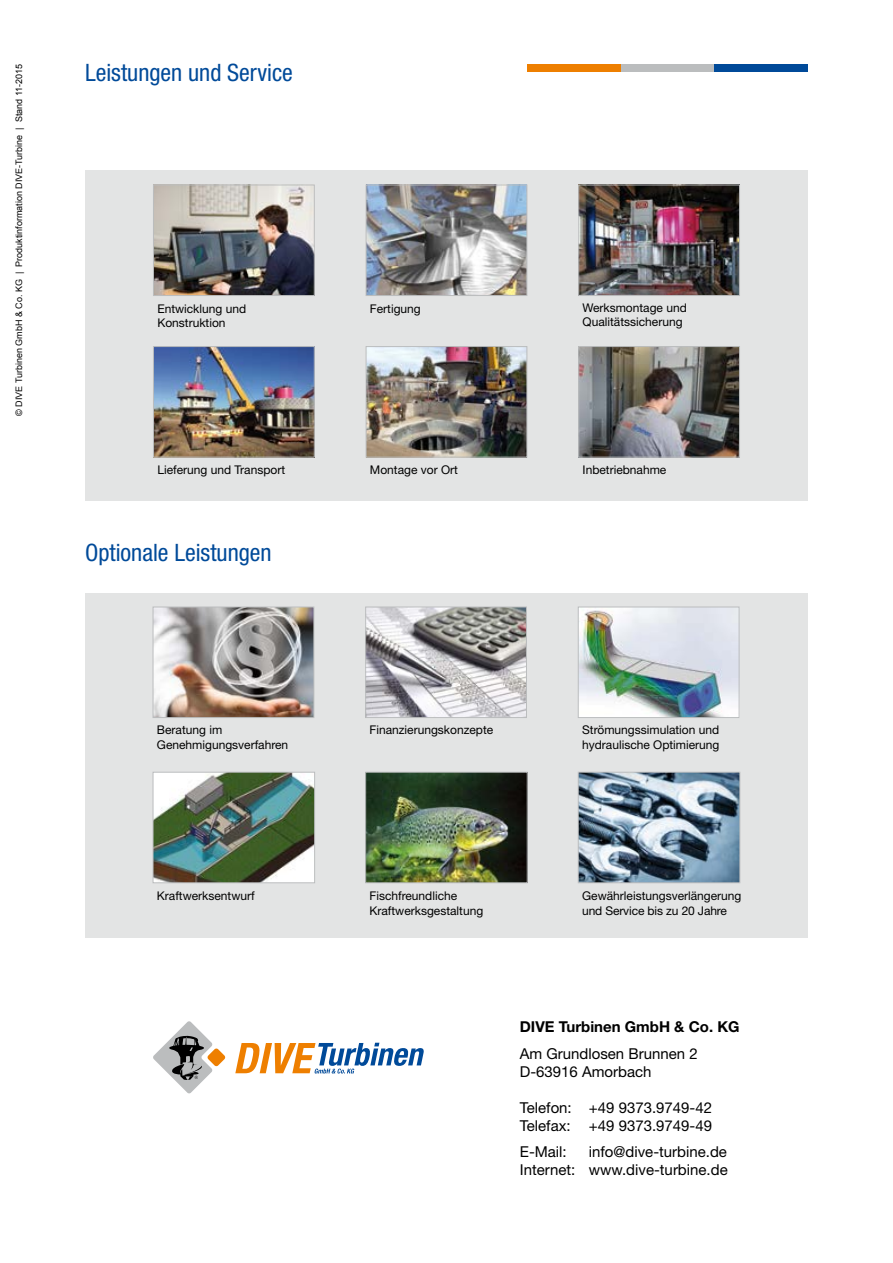
<style>
.page{position:relative;width:893px;height:1263px;background:#fff}
.page>*{position:absolute;margin:0;border:0;box-sizing:border-box;transform-origin:0 0}
.t1{font:condensed 24px "Helvetica Neue LT Pro";color:#004a99}
.t2{font:15px/18px "Helvetica Neue LT Pro";color:#000}
.t3{font:700 15px "Helvetica Neue LT Pro";color:#000}
.t4{font:12px/14.4px "Helvetica Neue LT Pro";color:#000}
.t5{font:9px "Arial";color:#000}
</style>
<div class="page">
<div style="left:85px;top:594px;width:723px;height:344px;background:#e3e4e4"></div>
<div style="left:85px;top:170px;width:723px;height:331px;background:#e3e4e4"></div>
<hr style="left:892px;top:816px;width:1px;height:447px;background:#d0d1d2">
<svg style="left:235px;top:1043px;width:189px;height:30px"></svg>
<svg style="left:153px;top:1021px;width:72px;height:72px"></svg>
<img style="left:155px;top:187px;width:158px;height:107px">
<div style="left:153px;top:185px;width:162px;height:111px;border:1px solid #bbbdbe"></div>
<img style="left:368px;top:187px;width:157px;height:107px">
<div style="left:366px;top:185px;width:161px;height:111px;border:1px solid #bbbdbe"></div>
<img style="left:580px;top:187px;width:158px;height:107px">
<div style="left:578px;top:185px;width:162px;height:111px;border:1px solid #bbbdbe"></div>
<img style="left:155px;top:348px;width:158px;height:107px">
<div style="left:153px;top:346px;width:162px;height:111px;border:1px solid #bbbdbe"></div>
<img style="left:368px;top:348px;width:157px;height:107px">
<div style="left:366px;top:346px;width:161px;height:111px;border:1px solid #bbbdbe"></div>
<img style="left:580px;top:348px;width:158px;height:107px">
<div style="left:578px;top:346px;width:162px;height:111px;border:1px solid #bbbdbe"></div>
<img style="left:367px;top:609px;width:158px;height:107px">
<div style="left:365px;top:607px;width:162px;height:111px;border:1px solid #bbbdbe"></div>
<img style="left:155px;top:609px;width:157px;height:107px">
<div style="left:153px;top:607px;width:161px;height:111px;border:1px solid #bbbdbe"></div>
<img style="left:580px;top:609px;width:157px;height:107px">
<div style="left:578px;top:607px;width:161px;height:111px;border:1px solid #bbbdbe"></div>
<img style="left:155px;top:774px;width:158px;height:107px">
<div style="left:153px;top:772px;width:162px;height:111px;border:1px solid #bbbdbe"></div>
<img style="left:367px;top:774px;width:159px;height:107px">
<div style="left:365px;top:772px;width:163px;height:111px;border:1px solid #bbbdbe"></div>
<img style="left:580px;top:774px;width:158px;height:107px">
<div style="left:578px;top:772px;width:162px;height:111px;border:1px solid #bbbdbe"></div>
<div style="left:621px;top:64px;width:93px;height:7px;background:#bbbdbe"></div>
<div style="left:527px;top:64px;width:94px;height:7px;background:#ee7f00"></div>
<div style="left:714px;top:64px;width:94px;height:7px;background:#004a99"></div>
<p class="t5" style="left:13px;top:416px;width:353px;rotate:-90deg">© DIVE Turbinen GmbH &amp; Co. KG | Produktinformation DIVE-Turbine | Stand 11-2015</p>
<h1 class="t1" style="left:85px;top:58px;width:209px">Leistungen und Service</h1>
<p class="t4" style="left:157px;top:301px;width:90px">Entwicklung und<br>Konstruktion</p>
<p class="t4" style="left:370px;top:301px;width:52px">Fertigung</p>
<p class="t4" style="left:583px;top:300px;width:106px">Werksmontage und<br>Qualitätssicherung</p>
<p class="t4" style="left:157px;top:462px;width:129px">Lieferung und Transport</p>
<p class="t4" style="left:370px;top:462px;width:90px">Montage vor Ort</p>
<p class="t4" style="left:583px;top:462px;width:85px">Inbetriebnahme</p>
<h1 class="t1" style="left:85px;top:539px;width:188px">Optionale Leistungen</h1>
<p class="t4" style="left:157px;top:723px;width:133px">Beratung im<br>Genehmigungsverfahren</p>
<p class="t4" style="left:370px;top:723px;width:125px">Finanzierungskonzepte</p>
<p class="t4" style="left:582px;top:723px;width:139px">Strömungssimulation und hydraulische Optimierung</p>
<p class="t4" style="left:157px;top:888px;width:99px">Kraftwerksentwurf</p>
<p class="t4" style="left:369px;top:888px;width:115px">Fischfreundliche<br>Kraftwerksgestaltung</p>
<p class="t4" style="left:582px;top:888px;width:161px">Gewährleistungsverlängerung und Service bis zu 20 Jahre</p>
<p class="t3" style="left:520px;top:1017px;width:221px">DIVE Turbinen GmbH &amp; Co. KG</p>
<p class="t2" style="left:520px;top:1044px;width:179px">Am Grundlosen Brunnen 2<br>D-63916 Amorbach</p>
<p class="t2" style="left:520px;top:1098px;width:194px">Telefon: +49 9373.9749-42<br>Telefax: +49 9373.9749-49</p>
<p class="t2" style="left:520px;top:1142px;width:48px">E-Mail:</p>
<p class="t2" style="left:520px;top:1142px;width:209px;text-align:right">info@dive-turbine.de<br>Internet: www.dive-turbine.de</p>
</div>
